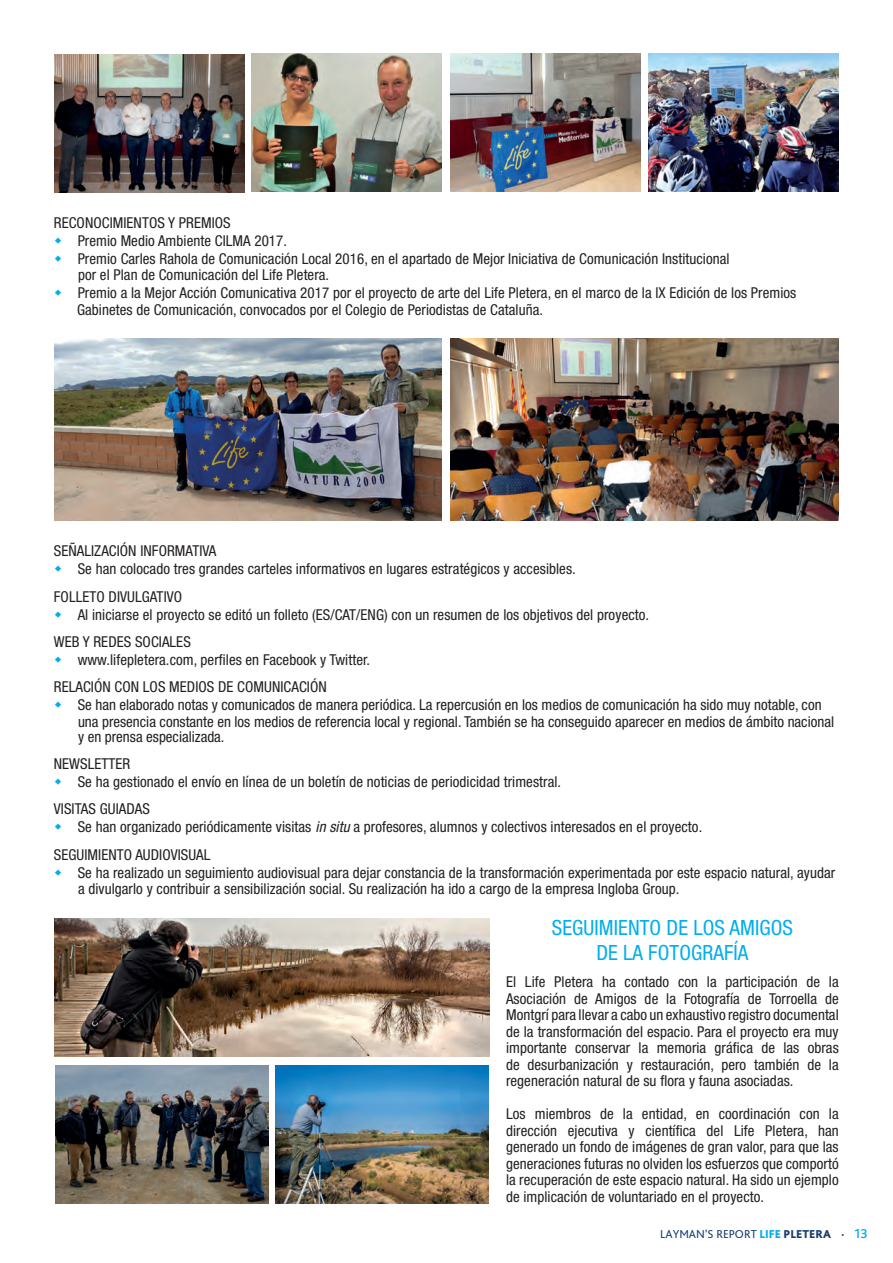
<style>
.page{position:relative;width:893px;height:1263px;background:#fff}
.page>*{position:absolute;margin:0;border:0;box-sizing:border-box;transform-origin:0 0}
.t1{font:condensed 21px "Helvetica Neue LT Pro";letter-spacing:.005em;color:#00aeef}
.t2{font:condensed 15px/16.5px "Helvetica Neue LT Pro";letter-spacing:.005em;color:#231f20;text-align:justify}
.t3{font:12px "Bliss Pro";color:#183d6c}
.s1{font-style:italic}
.s2{font-weight:800;color:#00aeef}
.s3{font-weight:800}
.s4{font-weight:500;font-size:13.5px;color:#00aeef}
</style>
<div class="page">
<img style="left:54px;top:54px;width:190px;height:138px">
<img style="left:251px;top:54px;width:190px;height:138px">
<img style="left:451px;top:54px;width:190px;height:138px">
<img style="left:648px;top:54px;width:191px;height:138px">
<img style="left:55px;top:1066px;width:213px;height:138px">
<img style="left:276px;top:1065px;width:213px;height:138px">
<img style="left:54px;top:919px;width:435px;height:138px">
<img style="left:54px;top:338px;width:387px;height:183px">
<img style="left:450px;top:338px;width:388px;height:183px">
<p class="t2" style="left:54px;top:214px;width:178px">RECONOCIMIENTOS Y PREMIOS</p>
<p class="t2" style="left:78px;top:232px;width:211px">Premio Medio Ambiente CILMA 2017.</p>
<p class="t2" style="left:78px;top:250px;width:653px">Premio Carles Rahola de Comunicación Local 2016, en el apartado de Mejor Iniciativa de Comunicación Institucional</p>
<p class="t2" style="left:78px;top:266px;width:253px">por el Plan de Comunicación del Life Pletera.</p>
<p class="t2" style="left:78px;top:284px;width:720px">Premio a la Mejor Acción Comunicativa 2017 por el proyecto de arte del Life Pletera, en el marco de la IX Edición de los Premios</p>
<p class="t2" style="left:77px;top:301px;width:468px">Gabinetes de Comunicación, convocados por el Colegio de Periodistas de Cataluña.</p>
<p class="t2" style="left:54px;top:543px;width:164px">SEÑALIZACIÓN INFORMATIVA</p>
<p class="t2" style="left:78px;top:561px;width:500px">Se han colocado tres grandes carteles informativos en lugares estratégicos y accesibles.</p>
<p class="t2" style="left:54px;top:588px;width:130px">FOLLETO DIVULGATIVO</p>
<p class="t2" style="left:78px;top:606px;width:573px">Al iniciarse el proyecto se editó un folleto (ES/CAT/ENG) con un resumen de los objetivos del proyecto.</p>
<p class="t2" style="left:54px;top:633px;width:138px">WEB Y REDES SOCIALES</p>
<p class="t2" style="left:78px;top:651px;width:294px">www.lifepletera.com, perfiles en Facebook y Twitter.</p>
<p class="t2" style="left:54px;top:679px;width:274px">RELACIÓN CON LOS MEDIOS DE COMUNICACIÓN</p>
<p class="t2" style="left:78px;top:697px;width:745px">Se han elaborado notas y comunicados de manera periódica. La repercusión en los medios de comunicación ha sido muy notable, con</p>
<p class="t2" style="left:78px;top:713px;width:757px">una presencia constante en los medios de referencia local y regional. También se ha conseguido aparecer en medios de ámbito nacional</p>
<p class="t2" style="left:78px;top:728px;width:148px">y en prensa especializada.</p>
<p class="t2" style="left:54px;top:755px;width:78px">NEWSLETTER</p>
<p class="t2" style="left:78px;top:773px;width:485px">Se ha gestionado el envío en línea de un boletín de noticias de periodicidad trimestral.</p>
<p class="t2" style="left:54px;top:801px;width:98px">VISITAS GUIADAS</p>
<p class="t2" style="left:78px;top:819px;width:626px">Se han organizado periódicamente visitas <span class="s1">in situ</span> a profesores, alumnos y colectivos interesados en el proyecto.</p>
<p class="t2" style="left:54px;top:846px;width:158px">SEGUIMIENTO AUDIOVISUAL</p>
<p class="t2" style="left:78px;top:864px;width:759px">Se ha realizado un seguimiento audiovisual para dejar constancia de la transformación experimentada por este espacio natural, ayudar</p>
<p class="t2" style="left:78px;top:881px;width:603px">a divulgarlo y contribuir a sensibilización social. Su realización ha ido a cargo de la empresa Ingloba Group.</p>
<p class="t1" style="left:552px;top:915px;width:243px">SEGUIMIENTO DE LOS AMIGOS</p>
<p class="t1" style="left:596px;top:940px;width:154px">DE LA FOTOGRAFÍA</p>
<p class="t2" style="left:506px;top:973px;width:334px">El Life Pletera ha contado con la participación de la Asociación de Amigos de la Fotografía de Torroella de Montgrí para llevar a cabo un exhaustivo registro documental de la transformación del espacio. Para el proyecto era muy importante conservar la memoria gráfica de las obras de desurbanización y restauración, pero también de la regeneración natural de su flora y fauna asociadas.</p>
<p class="t2" style="left:506px;top:1105px;width:334px">Los miembros de la entidad, en coordinación con la dirección ejecutiva y científica del Life Pletera, han generado un fondo de imágenes de gran valor, para que las generaciones futuras no olviden los esfuerzos que comportó la recuperación de este espacio natural. Ha sido un ejemplo de implicación de voluntariado en el proyecto.</p>
<p class="t3" style="left:660px;top:1227px;width:209px">LAYMAN’S REPORT <span class="s2">LIFE</span> <span class="s3">PLETERA ·</span> <span class="s4">13</span></p>
</div>
